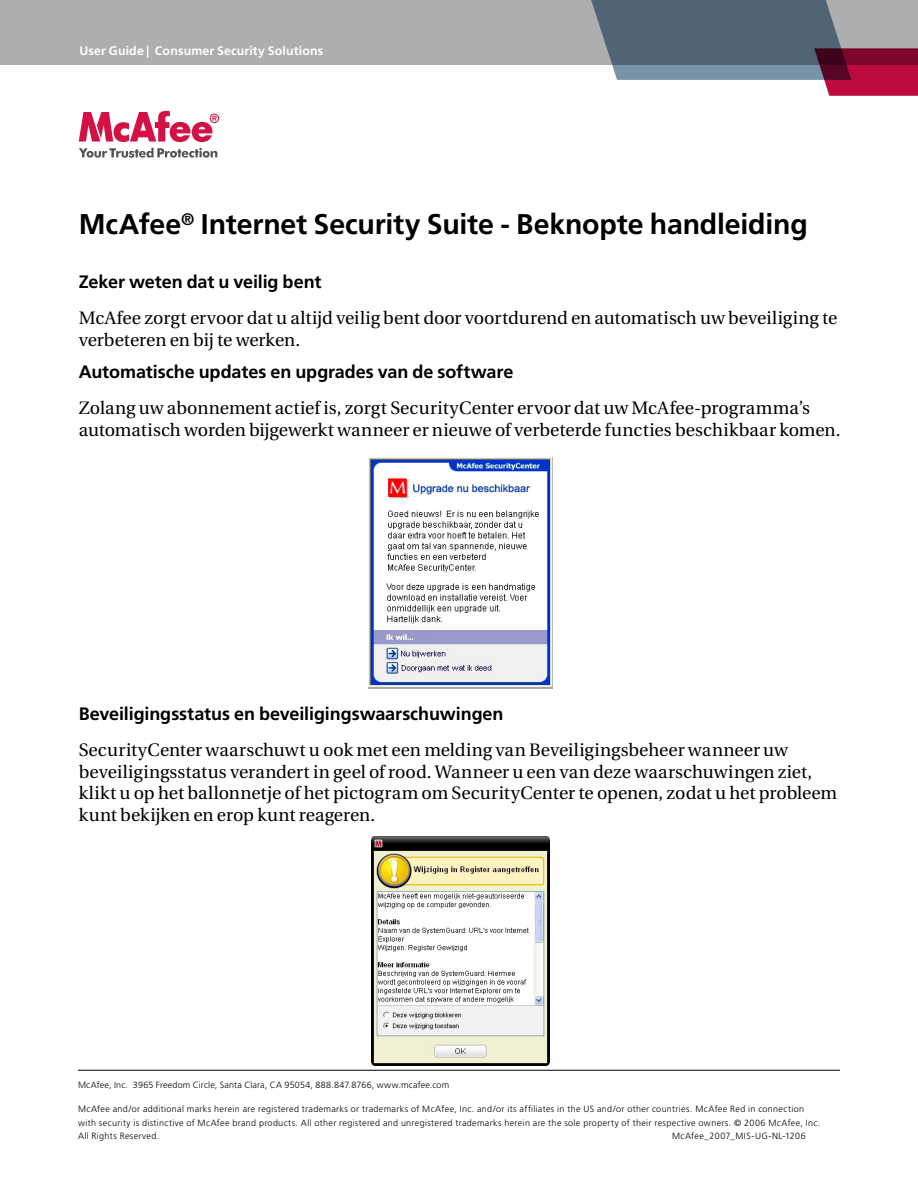
<style>
.page{position:relative;width:918px;height:1188px;background:#fff}
.page>*{position:absolute;margin:0;border:0;box-sizing:border-box;transform-origin:0 0}
.t1{font:700 28.5px "Frutiger";letter-spacing:-.005em;color:#000}
.t2{font:18px/21.6px "Utopia";color:#000}
.t3{font:700 18px "Frutiger";letter-spacing:-.005em;color:#000}
.t4{font:700 12.3px "Frutiger";letter-spacing:.015em;color:#fff}
.t5{font:300 9px/13.5px "Frutiger";letter-spacing:.035em;color:#000}
</style>
<div class="page">
<div style="left:0;top:0;width:918px;height:65px;background:#acaeb0"></div>
<svg style="left:591px;top:0;width:327px;height:96px"></svg>
<svg style="left:79px;top:111px;width:140px;height:31px"></svg>
<svg style="left:79px;top:148px;width:138px;height:10px"></svg>
<hr style="left:78px;top:1070px;width:762px;height:1px;background:#000">
<img style="left:369px;top:457px;width:183px;height:232px">
<img style="left:372px;top:837px;width:177px;height:229px">
<p class="t4" style="left:79px;top:43px;width:245px">User Guide | Consumer Security Solutions</p>
<h1 class="t1" style="left:79px;top:207px;width:731px">McAfee<sup>®</sup> Internet Security Suite - Beknopte handleiding</h1>
<p class="t3" style="left:79px;top:271px;width:244px">Zeker weten dat u veilig bent</p>
<p class="t2" style="left:79px;top:307px;width:760px">McAfee zorgt ervoor dat u altijd veilig bent door voortdurend en automatisch uw beveiliging te verbeteren en bij te werken.</p>
<p class="t3" style="left:79px;top:361px;width:436px">Automatische updates en upgrades van de software</p>
<p class="t2" style="left:79px;top:397px;width:763px">Zolang uw abonnement actief is, zorgt SecurityCenter ervoor dat uw McAfee-programma’s automatisch worden bijgewerkt wanneer er nieuwe of verbeterde functies beschikbaar komen.</p>
<p class="t3" style="left:79px;top:703px;width:426px">Beveiligingsstatus en beveiligingswaarschuwingen</p>
<p class="t2" style="left:79px;top:739px;width:760px">SecurityCenter waarschuwt u ook met een melding van Beveiligingsbeheer wanneer uw beveiligingsstatus verandert in geel of rood. Wanneer u een van deze waarschuwingen ziet, klikt u op het ballonnetje of het pictogram om SecurityCenter te openen, zodat u het probleem kunt bekijken en erop kunt reageren.</p>
<p class="t5" style="left:78px;top:1079px;width:373px">McAfee, Inc. 3965 Freedom Circle, Santa Clara, CA 95054, 888.847.8766, www.mcafee.com</p>
<p class="t5" style="left:78px;top:1103px;width:744px">McAfee and/or additional marks herein are registered trademarks or trademarks of McAfee, Inc. and/or its affiliates in the US and/or other countries. McAfee Red in connection with security is distinctive of McAfee brand products. All other registered and unregistered trademarks herein are the sole property of their respective owners. © 2006 McAfee, Inc.<br>All Rights Reserved.</p>
<p class="t5" style="left:672px;top:1130px;width:135px">McAfee_2007_MIS-UG-NL-1206</p>
</div>
